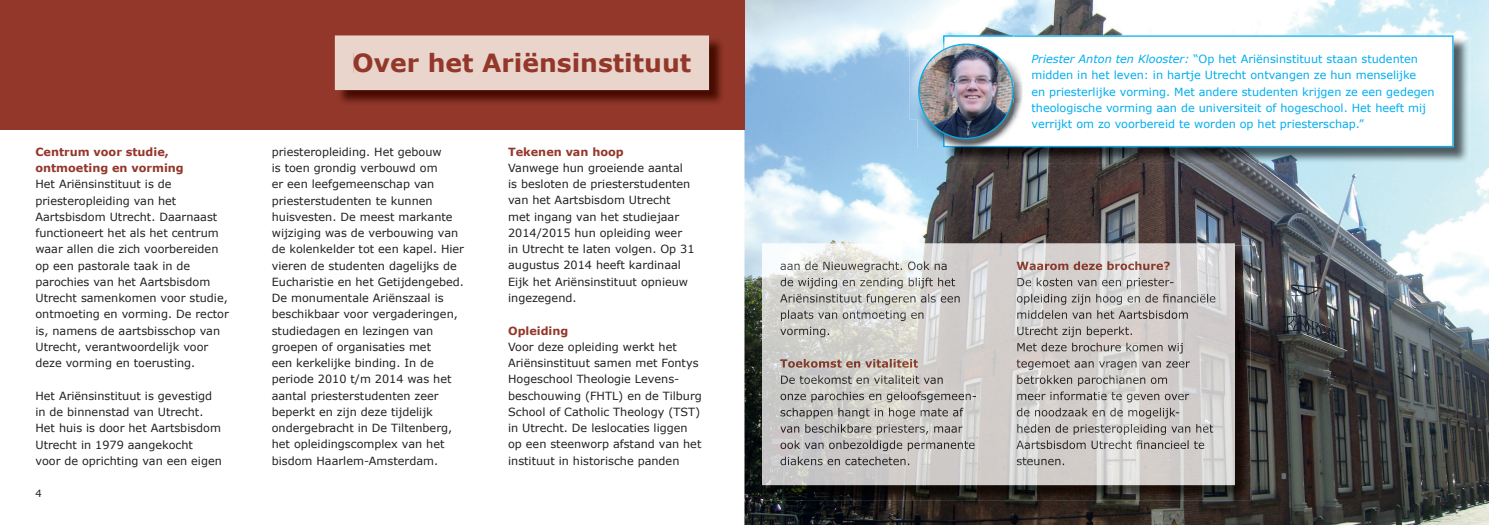
<style>
.page{position:relative;width:1489px;height:525px;background:#fff}
.page>*{position:absolute;margin:0;border:0;box-sizing:border-box;transform-origin:0 0}
.t1{font:700 25px "Verdana";color:#93372a}
.t2{font:11.25px/16.2px "Verdana";color:#231f20}
.t3{font:11.25px/16.2px "Verdana";color:#00aeef}
.t4{font:700 11.25px/16.2px "Verdana";color:#93372a}
.t5{font:10px "Verdana";color:#231f20}
.s1{font-style:italic}
</style>
<div class="page">
<img style="left:744px;top:0;width:744px;height:524px">
<div style="left:0;top:0;width:744px;height:129px;background:#93372a"></div>
<img style="left:336px;top:40px;width:386px;height:63px">
<div style="left:335px;top:35px;width:374px;height:55px;background:#e9d5cc"></div>
<div style="left:354px;top:53px;width:336px;height:20px;background:#e9d5cc"></div>
<img style="left:764px;top:245px;width:486px;height:255px">
<img style="left:762px;top:243px;width:472px;height:242px">
<img style="left:780px;top:261px;width:167px;height:11px">
<img style="left:780px;top:277px;width:175px;height:11px">
<img style="left:780px;top:294px;width:180px;height:10px">
<img style="left:781px;top:310px;width:143px;height:11px">
<img style="left:780px;top:326px;width:49px;height:11px">
<img style="left:780px;top:359px;width:137px;height:8px">
<img style="left:781px;top:375px;width:162px;height:9px">
<img style="left:780px;top:391px;width:195px;height:11px">
<img style="left:780px;top:407px;width:183px;height:11px">
<img style="left:780px;top:424px;width:182px;height:10px">
<img style="left:780px;top:440px;width:195px;height:11px">
<img style="left:780px;top:456px;width:129px;height:9px">
<img style="left:1016px;top:261px;width:153px;height:9px">
<img style="left:1017px;top:277px;width:156px;height:11px">
<img style="left:1016px;top:294px;width:199px;height:10px">
<img style="left:1017px;top:310px;width:171px;height:9px">
<img style="left:1017px;top:326px;width:116px;height:11px">
<img style="left:1017px;top:342px;width:166px;height:11px">
<img style="left:1016px;top:359px;width:173px;height:10px">
<img style="left:1017px;top:375px;width:150px;height:11px">
<img style="left:1017px;top:391px;width:172px;height:11px">
<img style="left:1016px;top:407px;width:163px;height:11px">
<img style="left:1017px;top:424px;width:196px;height:10px">
<img style="left:1016px;top:440px;width:188px;height:9px">
<img style="left:1016px;top:457px;width:48px;height:8px">
<img style="left:944px;top:37px;width:525px;height:126px">
<svg style="left:1013px;top:35px;width:440px;height:112px"></svg>
<img style="left:909px;top:35px;width:34px;height:84px">
<img style="left:943px;top:35px;width:70px;height:23px">
<img style="left:999px;top:58px;width:23px;height:61px">
<svg style="left:1013px;top:71px;width:9px;height:43px"></svg>
<img style="left:917px;top:119px;width:105px;height:29px">
<img style="left:1008px;top:71px;width:5px;height:11px">
<img style="left:1006px;top:103px;width:7px;height:11px">
<img style="left:917px;top:58px;width:14px;height:61px">
<img style="left:918px;top:44px;width:94px;height:94px;border-radius:47px">
<p class="t4" style="left:35px;top:143px;width:150px">Centrum voor studie, ontmoeting en vorming</p>
<p class="t2" style="left:35px;top:176px;width:195px">Het Ariënsinstituut is de priesteropleiding van het<br>Aartsbisdom Utrecht. Daarnaast functioneert het als het centrum waar allen die zich voorbereiden op een pastorale taak in de parochies van het Aartsbisdom<br>Utrecht samenkomen voor studie, ontmoeting en vorming. De rector is, namens de aartsbisschop van<br>Utrecht, verantwoordelijk voor deze vorming en toerusting.</p>
<p class="t2" style="left:35px;top:387px;width:188px">Het Ariënsinstituut is gevestigd in de binnenstad van Utrecht.<br>Het huis is door het Aartsbisdom<br>Utrecht in 1979 aangekocht<br>voor de oprichting van een eigen</p>
<p class="t5" style="left:35px;top:486px;width:8px">4</p>
<h1 class="t1" style="left:352px;top:45px;width:340px">Over het Ariënsinstituut</h1>
<p class="t2" style="left:272px;top:143px;width:194px">priesteropleiding. Het gebouw<br>is toen grondig verbouwd om<br>er een leefgemeenschap van priesterstudenten te kunnen huisvesten. De meest markante wijziging was de verbouwing van de kolenkelder tot een kapel. Hier vieren de studenten dagelijks de<br>Eucharistie en het Getijdengebed.<br>De monumentale Ariënszaal is beschikbaar voor vergaderingen, studiedagen en lezingen van groepen of organisaties met<br>een kerkelijke binding. In de periode 2010 t/m 2014 was het aantal priesterstudenten zeer beperkt en zijn deze tijdelijk ondergebracht in De Tiltenberg, het opleidingscomplex van het bisdom Haarlem-Amsterdam.</p>
<p class="t4" style="left:508px;top:143px;width:117px">Tekenen van hoop</p>
<p class="t2" style="left:508px;top:159px;width:188px">Vanwege hun groeiende aantal is besloten de priesterstudenten van het Aartsbisdom Utrecht met ingang van het studiejaar<br>2014/2015 hun opleiding weer in Utrecht te laten volgen. Op 31 augustus 2014 heeft kardinaal<br>Eijk het Ariënsinstituut opnieuw ingezegend.</p>
<p class="t4" style="left:508px;top:322px;width:62px">Opleiding</p>
<p class="t2" style="left:508px;top:338px;width:195px">Voor deze opleiding werkt het<br>Ariënsinstituut samen met Fontys<br>Hogeschool Theologie Levens&shy;beschouwing (FHTL) en de Tilburg<br>School of Catholic Theology (TST) in Utrecht. De leslocaties liggen op een steenworp afstand van het instituut in historische panden</p>
<p class="t3" style="left:1031px;top:51px;width:404px"><span class="s1">Priester Anton ten Klooster:</span> “Op het Ariënsinstituut staan studenten midden in het leven: in hartje Utrecht ontvangen ze hun menselijke<br>en priesterlijke vorming. Met andere studenten krijgen ze een gedegen theologische vorming aan de universiteit of hogeschool. Het heeft mij verrijkt om zo voorbereid te worden op het priesterschap.”</p>
</div>
